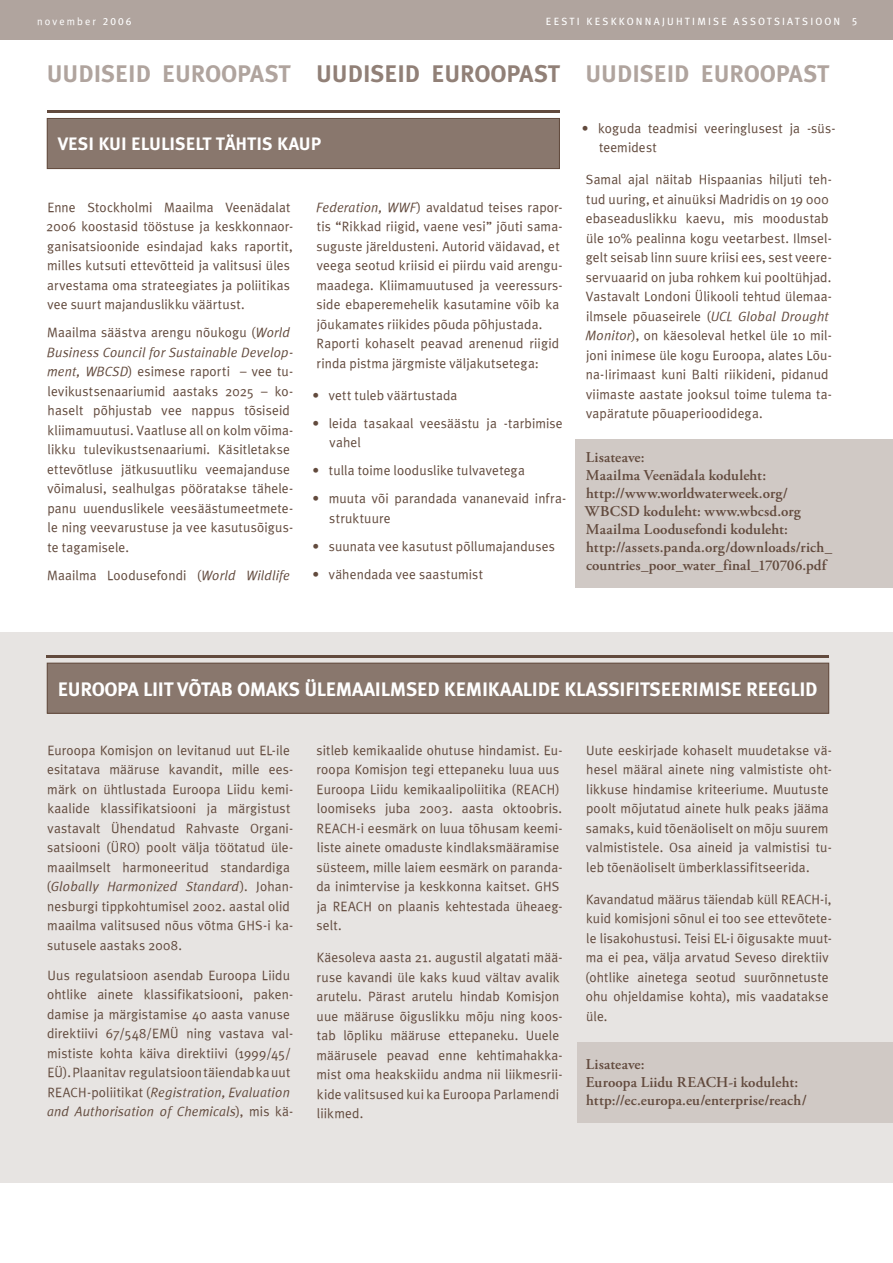
<style>
.page{position:relative;width:893px;height:1263px;background:#fff}
.page>*{position:absolute;margin:0;border:0;box-sizing:border-box;transform-origin:0 0}
.t1{font:24px "Meta Plus Bold Roman";color:#b0a49e}
.t2{font:19.5px "Meta Plus Bold Roman";letter-spacing:-.015em;color:#fff}
.t3{font:18px "Meta Plus Bold Roman";color:#fff}
.t4{font:600 15px/18px "Adobe Garamond Pro";letter-spacing:.01em;color:#624a3d}
.t5{font:13.5px/19.5px "Meta Plus Normal Roman";letter-spacing:.01em;color:#624a3d}
.t6{font:italic 13.5px/19.5px "Meta Plus Normal";letter-spacing:.015em;color:#624a3d}
.t7{font:10.5px "Meta Plus Book Caps";letter-spacing:.205em;color:#fff}
.t8{font:10.5px "Meta Plus Normal Roman";letter-spacing:.2em;color:#fff}
.s1{font-family:"Meta Plus Book Caps"}
.s2{color:#918077}
.s3{font-family:"Meta Plus Normal";font-style:italic}
.s4{font-family:"Meta Plus Normal Roman";font-style:normal}
</style>
<div class="page">
<div style="left:575px;top:439px;width:318px;height:149px;background:#d0c9c5"></div>
<div style="left:0;top:0;width:893px;height:40px;background:#b0a49e"></div>
<hr style="left:48px;top:111px;width:512px;height:2px;background:#624a3d">
<div style="left:47px;top:118px;width:512px;height:51px;background:#89776d"></div>
<div style="left:47px;top:118px;width:513px;height:51px;border:1px solid #624a3d"></div>
<div style="left:0;top:632px;width:893px;height:551px;background:#e7e4e2"></div>
<div style="left:577px;top:1042px;width:316px;height:81px;background:#d0c9c5"></div>
<div style="left:47px;top:663px;width:782px;height:50px;background:#89776d"></div>
<div style="left:47px;top:663px;width:782px;height:51px;border:1px solid #624a3d"></div>
<hr style="left:47px;top:655px;width:782px;height:3px;background:#624a3d">
<p class="t8" style="left:37px;top:15px;width:96px">november <span class="s1">2006</span></p>
<p class="t7" style="left:546px;top:15px;width:313px">EESTI KESKKONNAJUHTIMISEA SSOTSIATSIOON 5</p>
<h1 class="t1" style="left:47px;top:59px;width:784px">UUDISEID EUROOPAST <span class="s2">UUDISEID EUROOPAST</span> UUDISEID EUROOPAST</h1>
<h3 class="t3" style="left:58px;top:133px;width:20px">VESI</h3>
<h3 class="t3" style="left:99px;top:133px;width:10px">KUI</h3>
<h3 class="t3" style="left:131px;top:133px;width:10px">ELULISELT</h3>
<h3 class="t3" style="left:216px;top:133px;width:30px">TÄHTIS</h3>
<h3 class="t3" style="left:277px;top:133px;width:12px">KAUP</h3>
<p class="t5" style="left:46px;top:197px;width:248px">Enne Stockholmi Maailma Veenädalat 2006 koostasid tööstuse ja keskkonnaor&shy;ganisatsioonide esindajad kaks raportit, milles kutsuti ettevõtteid ja valitsusi üles arvestama oma strateegiates ja poliitikas vee suurt majanduslikku väärtust.</p>
<p class="t5" style="left:47px;top:322px;width:244px">Maailma säästva arengu nõukogu (<span class="s3">World</span></p>
<p class="t6" style="left:47px;top:342px;width:248px">Business Council for Sustainable Develop-</p>
<p class="t5" style="left:47px;top:361px;width:248px"><span class="s3">ment, WBCSD</span>) esimese raporti – vee tu&shy;levikustsenaariumid aastaks 2025 – ko&shy;haselt põhjustab vee nappus tõsiseid kliimamuutusi. Vaatluse all on kolm võima&shy;likku tulevikustsenaariumi. Käsitletakse ettevõtluse jätkusuutliku veemajanduse võimalusi, sealhulgas pööratakse tähele&shy;panu uuenduslikele veesäästumeetmete&shy;le ning veevarustuse ja vee kasutusõigus&shy;te tagamisele.</p>
<p class="t5" style="left:47px;top:565px;width:244px">Maailma Loodusefondi (<span class="s3">World Wildlife</span></p>
<p class="t5" style="left:316px;top:197px;width:248px"><span class="s3">Federation, WWF</span>) avaldatud teises rapor&shy;tis “Rikkad riigid, vaene vesi” jõuti sama&shy;suguste järeldusteni. Autorid väidavad, et veega seotud kriisid ei piirdu vaid arengu&shy;maadega. Kliimamuutused ja veeressurs&shy;side ebaperemehelik kasutamine võib ka jõukamates riikides põuda põhjustada.<br>Raporti kohaselt peavad arenenud riigid rinda pistma järgmiste väljakutsetega:</p>
<p class="t5" style="left:312px;top:385px;width:147px">• vett tuleb väärtustada</p>
<p class="t5" style="left:330px;top:413px;width:235px;text-indent:-17px">• leida tasakaal veesäästu ja -tarbimise vahel</p>
<p class="t5" style="left:312px;top:461px;width:214px">• tulla toime looduslike tulvavetega</p>
<p class="t5" style="left:329px;top:489px;width:238px;text-indent:-17px">• muuta või parandada vananevaid infra&shy;struktuure</p>
<p class="t5" style="left:312px;top:536px;width:244px">• suunata vee kasutust põllumajanduses</p>
<p class="t5" style="left:312px;top:564px;width:172px">• vähendada vee saastumist</p>
<p class="t5" style="left:599px;top:118px;width:238px;text-indent:-17px">• koguda teadmisi veeringlusest ja -süs&shy;teemidest</p>
<p class="t5" style="left:585px;top:170px;width:248px">Samal ajal näitab Hispaanias hiljuti teh&shy;tud uuring, et ainuüksi Madridis on 19 000 ebaseaduslikku kaevu, mis moodustab üle 10% pealinna kogu veetarbest. Ilmsel&shy;gelt seisab linn suure kriisi ees, sest veere&shy;servuaarid on juba rohkem kui pooltühjad.<br>Vastavalt Londoni Ülikooli tehtud ülemaa&shy;ilmsele põuaseirele (<span class="s3">UCL Global Drought Monitor</span>), on käesoleval hetkel üle 10 mil&shy;joni inimese üle kogu Euroopa, alates Lõu&shy;na-Iirimaast kuni Balti riikideni, pidanud viimaste aastate jooksul toime tulema ta&shy;vapäratute põuaperioodidega.</p>
<p class="t4" style="left:585px;top:448px;width:249px">Lisateave:<br>Maailma Veenädala koduleht: http://www.worldwaterweek.org/ WBCSD koduleht: www.wbcsd.org Maailma Loodusefondi koduleht: http://assets.panda.org/downloads/rich_ countries_poor_water_final_170706.pdf</p>
<h2 class="t2" style="left:58px;top:677px;width:132px">EUROOPA LIIT VÕTAB</h2>
<h2 class="t2" style="left:237px;top:677px;width:14px">OMAKS</h2>
<h2 class="t2" style="left:304px;top:677px;width:13px">ÜLEMAAILMSED</h2>
<h2 class="t2" style="left:444px;top:677px;width:12px">KEMIKAALIDE</h2>
<h2 class="t2" style="left:564px;top:677px;width:11px">KLASSI</h2>
<h2 class="t2" style="left:625px;top:677px;width:20px">FITSEERIMISE</h2>
<h2 class="t2" style="left:746px;top:677px;width:54px">REEGLID</h2>
<p class="t5" style="left:47px;top:740px;width:248px">Euroopa Komisjon on levitanud uut EL-ile esitatava määruse kavandit, mille ees&shy;märk on ühtlustada Euroopa Liidu kemi&shy;kaalide klassifikatsiooni ja märgistust vastavalt Ühendatud Rahvaste Organi&shy;satsiooni (ÜRO) poolt välja töötatud üle&shy;maailmselt harmoneeritud standardiga</p>
<p class="t6" style="left:47px;top:876px;width:248px"><span class="s4">(</span>Globally Harmonized Standard<span class="s4">). Johan-</span></p>
<p class="t5" style="left:47px;top:896px;width:247px">nesburgi tippkohtumisel 2002. aastal olid maailma valitsused nõus võtma GHS-i ka&shy;sutusele aastaks 2008.</p>
<p class="t5" style="left:47px;top:965px;width:248px">Uus regulatsioon asendab Euroopa Liidu ohtlike ainete klassifikatsiooni, paken&shy;damise ja märgistamise 40 aasta vanuse direktiivi 67/548/EMÜ ning vastava val&shy;mististe kohta käiva direktiivi (1999/45/ EÜ). Plaanitav regulatsioon täiendab ka uut</p>
<p class="t6" style="left:47px;top:1082px;width:248px"><span class="s4">REACH-poliitikat (</span>Registration, Evaluation and Authorisation of Chemicals<span class="s4">), mis kä-</span></p>
<p class="t5" style="left:316px;top:740px;width:248px">sitleb kemikaalide ohutuse hindamist. Eu&shy;roopa Komisjon tegi ettepaneku luua uus Euroopa Liidu kemikaalipoliitika (REACH) loomiseks juba 2003. aasta oktoobris.<br>REACH-i eesmärk on luua tõhusam keemi&shy;liste ainete omaduste kindlaksmääramise süsteem, mille laiem eesmärk on paranda&shy;da inimtervise ja keskkonna kaitset. GHS ja REACH on plaanis kehtestada üheaeg&shy;selt.</p>
<p class="t5" style="left:316px;top:948px;width:248px">Käesoleva aasta 21. augustil algatati mää&shy;ruse kavandi üle kaks kuud vältav avalik arutelu. Pärast arutelu hindab Komisjon uue määruse õiguslikku mõju ning koos&shy;tab lõpliku määruse ettepaneku. Uuele määrusele peavad enne kehtimahakka&shy;mist oma heakskiidu andma nii liikmesrii&shy;kide valitsused kui ka Euroopa Parlamendi liikmed.</p>
<p class="t5" style="left:586px;top:740px;width:247px">Uute eeskirjade kohaselt muudetakse vä&shy;hesel määral ainete ning valmististe oht&shy;likkuse hindamise kriteeriume. Muutuste poolt mõjutatud ainete hulk peaks jääma samaks, kuid tõenäoliselt on mõju suurem valmististele. Osa aineid ja valmistisi tu&shy;leb tõenäoliselt ümberklassifitseerida.</p>
<p class="t5" style="left:585px;top:889px;width:248px">Kavandatud määrus täiendab küll REACH-i, kuid komisjoni sõnul ei too see ettevõtete&shy;le lisakohustusi. Teisi EL-i õigusakte muut&shy;ma ei pea, välja arvatud Seveso direktiiv (ohtlike ainetega seotud suurõnnetuste ohu ohjeldamise kohta), mis vaadatakse üle.</p>
<p class="t4" style="left:586px;top:1055px;width:223px">Lisateave:<br>Euroopa Liidu REACH-i koduleht: http://ec.europa.eu/enterprise/reach/</p>
</div>
